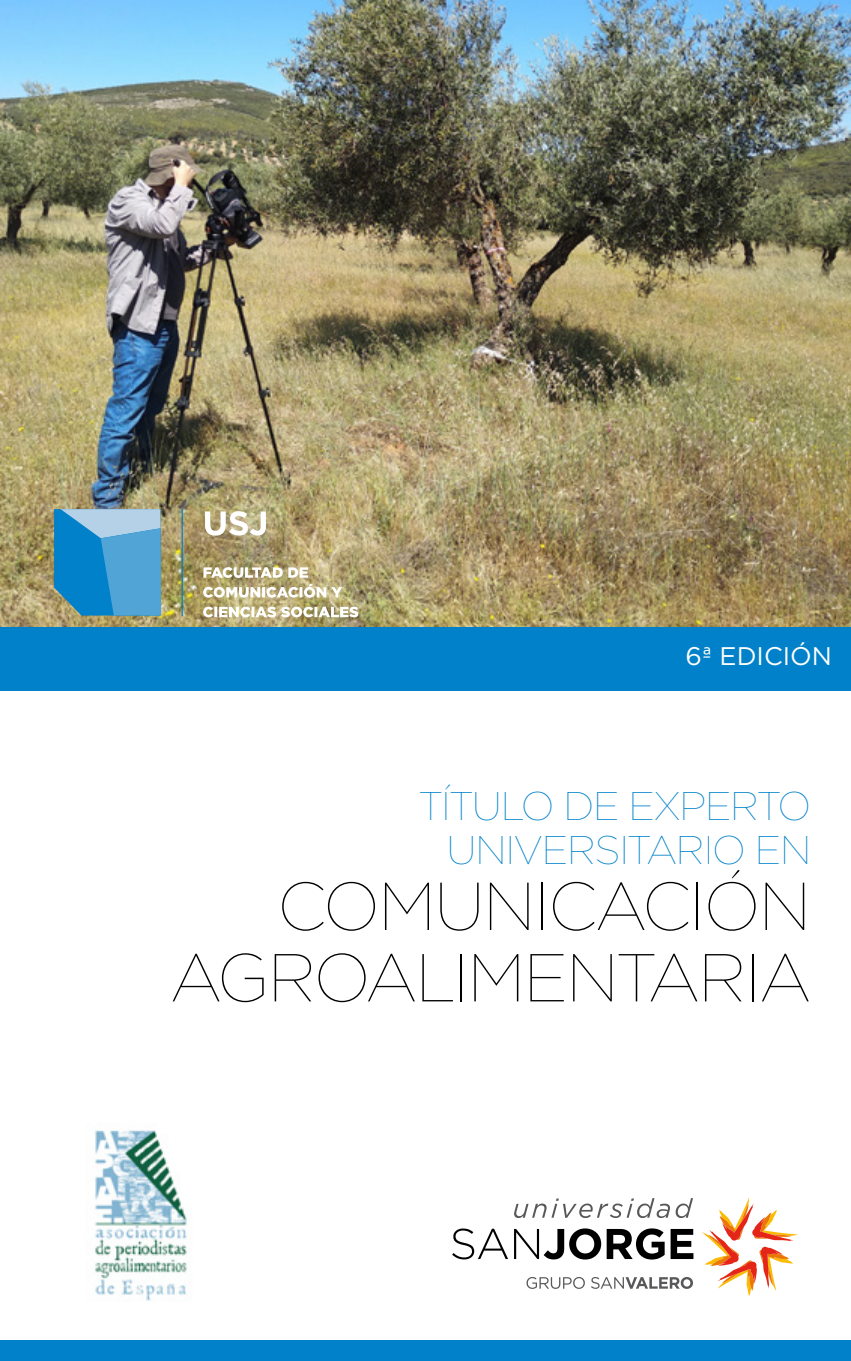
<style>
.page{position:relative;width:851px;height:1361px;background:#fff}
.page>*{position:absolute;margin:0;border:0;box-sizing:border-box;transform-origin:0 0}
.t1{font:100 67.6px/71.4px "Gotham";letter-spacing:-.03em;color:#000;text-align:right}
.t2{font:100 40px/44px "Gotham";letter-spacing:-.03em;color:#0081c9;text-align:right}
.t3{font:25.4px "Gotham";color:#fff}
</style>
<div class="page">
<img style="left:0;top:0;width:850px;height:627px">
<div style="left:0;top:1340px;width:850px;height:21px;background:#0081c9"></div>
<svg style="left:514px;top:1198px;width:179px;height:20px"></svg>
<svg style="left:702px;top:1197px;width:96px;height:99px"></svg>
<svg style="left:526px;top:1277px;width:58px;height:12px"></svg>
<svg style="left:591px;top:1277px;width:102px;height:12px"></svg>
<svg style="left:452px;top:1228px;width:56px;height:31px"></svg>
<svg style="left:514px;top:1228px;width:150px;height:31px"></svg>
<svg style="left:670px;top:1229px;width:23px;height:30px"></svg>
<img style="left:94px;top:1130px;width:93px;height:171px">
<div style="left:0;top:627px;width:850px;height:63px;background:#0081c9"></div>
<hr style="left:181px;top:509px;width:2px;height:107px;background:#0081c9">
<svg style="left:205px;top:511px;width:61px;height:24px"></svg>
<svg style="left:203px;top:606px;width:155px;height:11px"></svg>
<svg style="left:203px;top:584px;width:139px;height:14px"></svg>
<svg style="left:203px;top:567px;width:105px;height:11px"></svg>
<svg style="left:54px;top:509px;width:107px;height:106px"></svg>
<p class="t3" style="left:685px;top:642px;width:148px">6ª EDICIÓN</p>
<p class="t2" style="left:419px;top:783px;width:393px">TÍTULO DE EXPERTO<br>UNIVERSITARIO EN</p>
<h1 class="t1" style="left:170px;top:870px;width:642px">COMUNICACIÓN<br>AGROALIMENTARIA</h1>
</div>
